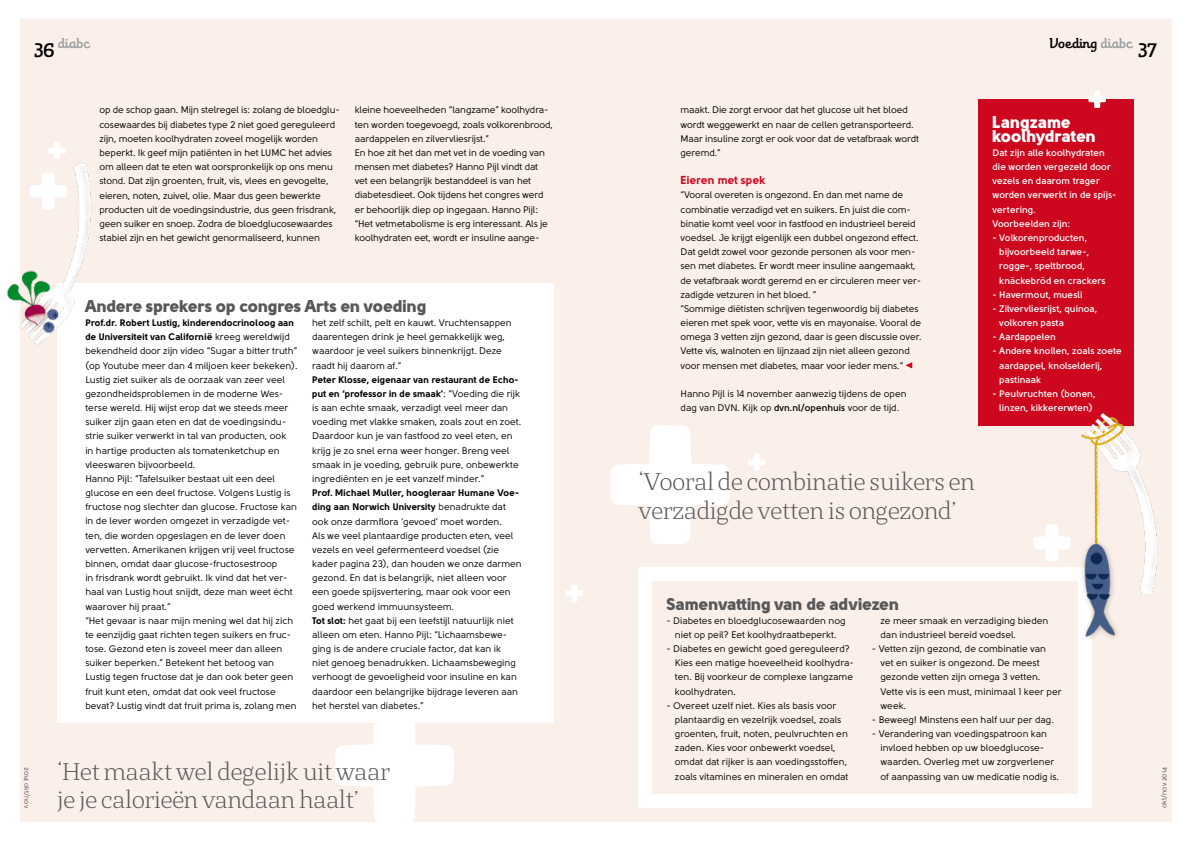
<style>
.page{position:relative;width:1191px;height:842px;background:#fff}
.page>*{position:absolute;margin:0;border:0;box-sizing:border-box;transform-origin:0 0}
.t1{font:300 24px/28.3px "St Marie";letter-spacing:-.03em;color:#58585a}
.t2{font:17px "Solomon Sans Black";letter-spacing:-.01em;color:#58585a}
.t3{font:17px/14.2px "Solomon Sans Black";letter-spacing:-.01em;color:#fff}
.t4{font:14px "Theorem";letter-spacing:.02em;color:#000}
.t5{font:14px "Theorem";letter-spacing:.02em;color:#9c9e9f}
.t6{font:11.5px "Solomon Sans Bold";color:#cd071e}
.t7{font:9.5px/14.2px "Solomon Sans Normal";color:#000}
.t8{font:700 9.5px/14.2px "Solomon Sans Semi";color:#fff}
.t9{font:9.5px/14.2px "Solomon Sans Bold";color:#000}
.t10{font:7px "Solomon Sans Normal";color:#58585a}
.s1{font-size:19px;color:#000}
.s2{color:#9c9e9f}
.s3{font-size:19px}
.s4{font-family:"Solomon Sans Semi";font-weight:700}
.s5{font-family:"Solomon Sans Normal"}
.s6{font-family:"Solomon Sans Bold"}
</style>
<div class="page">
<div style="left:20px;top:20px;width:1151px;height:802px;background:#fbefe9"></div>
<svg style="left:48px;top:142px;width:18px;height:11px"></svg>
<svg style="left:565px;top:585px;width:18px;height:17px"></svg>
<svg style="left:335px;top:723px;width:119px;height:99px"></svg>
<svg style="left:1034px;top:524px;width:34px;height:37px"></svg>
<svg style="left:748px;top:454px;width:17px;height:17px"></svg>
<div style="left:978px;top:99px;width:156px;height:326px;background:#cd071e"></div>
<svg style="left:611px;top:425px;width:119px;height:119px"></svg>
<svg style="left:1088px;top:90px;width:18px;height:18px"></svg>
<div style="left:57px;top:283px;width:496px;height:440px;background:#fff"></div>
<img style="left:6px;top:153px;width:86px;height:192px">
<svg style="left:905px;top:362px;width:7px;height:6px"></svg>
<div style="left:638px;top:567px;width:453px;height:241px;border:14px solid #fff"></div>
<img style="left:1068px;top:413px;width:89px;height:235px">
<h3 class="t5" style="left:34px;top:35px;width:57px"><span class="s1">36</span> diabc</h3>
<h3 class="t4" style="left:1049px;top:35px;width:109px">Voeding <span class="s2">diabc</span> <span class="s3">37</span></h3>
<p class="t10" style="left:31px;top:767px;width:42px;rotate:90deg">2014 okt/nov</p>
<p class="t7" style="left:355px;top:103px;width:200px">kleine hoeveelheden “langzame” koolhydra&shy;ten worden toegevoegd, zoals volkorenbrood, aardappelen en zilvervliesrijst.”<br>En hoe zit het dan met vet in de voeding van mensen met diabetes? Hanno Pijl vindt dat vet een belangrijk bestanddeel is van het diabetesdieet. Ook tijdens het congres werd er behoorlijk diep op ingegaan. Hanno Pijl: “Het vetmetabolisme is erg interessant. Als je koolhydraten eet, wordt er insuline aange-</p>
<p class="t7" style="left:680px;top:103px;width:240px">maakt. Die zorgt ervoor dat het glucose uit het bloed wordt weggewerkt en naar de cellen getransporteerd.<br>Maar insuline zorgt er ook voor dat de vetafbraak wordt geremd.”</p>
<p class="t6" style="left:680px;top:173px;width:86px">Eieren met spek</p>
<p class="t7" style="left:680px;top:188px;width:242px">“Vooral overeten is ongezond. En dan met name de combinatie verzadigd vet en suikers. En juist die com&shy;binatie komt veel voor in fastfood en industrieel bereid voedsel. Je krijgt eigenlijk een dubbel ongezond effect.<br>Dat geldt zowel voor gezonde personen als voor men&shy;sen met diabetes. Er wordt meer insuline aangemaakt, de vetafbraak wordt geremd en er circuleren meer ver&shy;zadigde vetzuren in het bloed. ”<br>“Sommige diëtisten schrijven tegenwoordig bij diabetes eieren met spek voor, vette vis en mayonaise. Vooral de omega 3 vetten zijn gezond, daar is geen discussie over.<br>Vette vis, walnoten en lijnzaad zijn niet alleen gezond voor mensen met diabetes, maar voor ieder mens.”</p>
<p class="t7" style="left:680px;top:386px;width:227px">Hanno Pijl is 14 november aanwezig tijdens de open dag van DVN. Kijk op <span class="s4">dvn.nl/openhuis</span> voor de tijd.</p>
<p class="t7" style="left:99px;top:103px;width:242px">op de schop gaan. Mijn stelregel is: zolang de bloedglu&shy;cosewaardes bij diabetes type 2 niet goed gereguleerd zijn, moeten koolhydraten zoveel mogelijk worden beperkt. Ik geef mijn patiënten in het LUMC het advies om alleen dat te eten wat oorspronkelijk op ons menu stond. Dat zijn groenten, fruit, vis, vlees en gevogelte, eieren, noten, zuivel, olie. Maar dus geen bewerkte producten uit de voedingsindustrie, dus geen frisdrank, geen suiker en snoep. Zodra de bloedglucosewaardes stabiel zijn en het gewicht genormaliseerd, kunnen</p>
<h2 class="t3" style="left:992px;top:114px;width:105px">Langzame koolhydraten</h2>
<p class="t8" style="left:992px;top:146px;width:126px">Dat zijn alle koolhydraten die worden vergezeld door vezels en daarom trager worden verwerkt in de spijs&shy;vertering.<br>Voorbeelden zijn:</p>
<p class="t8" style="left:999px;top:231px;width:108px;text-indent:-7px">- Volkorenproducten, bijvoorbeeld tarwe-, rogge-, speltbrood, knäckebröd en crackers</p>
<p class="t8" style="left:992px;top:287px;width:91px">- Havermout, muesli</p>
<p class="t8" style="left:999px;top:301px;width:100px;text-indent:-7px">- Zilvervliesrijst, quinoa, volkoren pasta</p>
<p class="t8" style="left:992px;top:330px;width:65px">- Aardappelen</p>
<p class="t8" style="left:999px;top:344px;width:124px;text-indent:-7px">- Andere knollen, zoals zoete aardappel, knolselderij, pastinaak</p>
<p class="t8" style="left:992px;top:386px;width:105px;text-align:center">- Peulvruchten (bonen, linzen, kikkererwten)</p>
<h2 class="t2" style="left:86px;top:296px;width:342px">Andere sprekers op congres Arts en voeding</h2>
<p class="t9" style="left:85px;top:315px;width:210px">Prof.dr. Robert Lustig, kinderendocrinoloog aan de Universiteit van Californië <span class="s5">kreeg wereldwijd</span></p>
<p class="t7" style="left:85px;top:344px;width:214px">bekendheid door zijn video “Sugar a bitter truth” (op Youtube meer dan 4 miljoen keer bekeken).<br>Lustig ziet suiker als de oorzaak van zeer veel gezondheidsproblemen in de moderne Wes&shy;terse wereld. Hij wijst erop dat we steeds meer suiker zijn gaan eten en dat de voedingsindu&shy;strie suiker verwerkt in tal van producten, ook<br>in hartige producten als tomatenketchup en vleeswaren bijvoorbeeld.<br>Hanno Pijl: “Tafelsuiker bestaat uit een deel glucose en een deel fructose. Volgens Lustig is fructose nog slechter dan glucose. Fructose kan in de lever worden omgezet in verzadigde vet&shy;ten, die worden opgeslagen en de lever doen vervetten. Amerikanen krijgen vrij veel fructose binnen, omdat daar glucose-fructosestroop<br>in frisdrank wordt gebruikt. Ik vind dat het ver&shy;haal van Lustig hout snijdt, deze man weet écht waarover hij praat.”<br>“Het gevaar is naar mijn mening wel dat hij zich te eenzijdig gaat richten tegen suikers en fruc&shy;tose. Gezond eten is zoveel meer dan alleen suiker beperken.” Betekent het betoog van Lustig tegen fructose dat je dan ook beter geen fruit kunt eten, omdat dat ook veel fructose bevat? Lustig vindt dat fruit prima is, zolang men</p>
<p class="t7" style="left:312px;top:316px;width:201px">het zelf schilt, pelt en kauwt. Vruchtensappen daarentegen drink je heel gemakkelijk weg, waardoor je veel suikers binnenkrijgt. Deze raadt hij daarom af.”</p>
<p class="t9" style="left:312px;top:372px;width:209px">Peter Klosse, eigenaar van restaurant de Echo&shy;put en ‘professor in de smaak’<span class="s5">: “Voeding die rijk</span></p>
<p class="t7" style="left:312px;top:401px;width:211px">is aan echte smaak, verzadigt veel meer dan voeding met vlakke smaken, zoals zout en zoet.<br>Daardoor kun je van fastfood zo veel eten, en krijg je zo snel erna weer honger. Breng veel smaak in je voeding, gebruik pure, onbewerkte ingrediënten en je eet vanzelf minder.”</p>
<p class="t9" style="left:312px;top:486px;width:208px">Prof. Michael Muller, hoogleraar Humane Voe&shy;ding aan Norwich University <span class="s5">benadrukte dat</span></p>
<p class="t7" style="left:312px;top:514px;width:211px">ook onze darmflora ‘gevoed’ moet worden.<br>Als we veel plantaardige producten eten, veel vezels en veel gefermenteerd voedsel (zie kader pagina 23), dan houden we onze darmen gezond. En dat is belangrijk, niet alleen voor een goede spijsvertering, maar ook voor een goed werkend immuunsysteem.<br><span class="s6">Tot slot:</span> het gaat bij een leefstijl natuurlijk niet alleen om eten. Hanno Pijl: “Lichaamsbewe&shy;ging is de andere cruciale factor, dat kan ik<br>niet genoeg benadrukken. Lichaamsbeweging verhoogt de gevoeligheid voor insuline en kan daardoor een belangrijke bijdrage leveren aan het herstel van diabetes.”</p>
<h1 class="t1" style="left:638px;top:468px;width:338px">‘Vooral de combinatie suikers en verzadigde vetten is ongezond’</h1>
<h2 class="t2" style="left:666px;top:594px;width:234px">Samenvatting van de adviezen</h2>
<p class="t7" style="left:666px;top:613px;width:181px;text-align:center">- Diabetes en bloedglucosewaarden nog niet op peil? Eet koolhydraatbeperkt.</p>
<p class="t7" style="left:675px;top:642px;width:180px;text-indent:-9px">- Diabetes en gewicht goed gereguleerd?<br>Kies een matige hoeveelheid koolhydra&shy;ten. Bij voorkeur de complexe langzame koolhydraten.</p>
<p class="t7" style="left:675px;top:698px;width:175px;text-indent:-9px">- Overeet uzelf niet. Kies als basis voor plantaardig en vezelrijk voedsel, zoals groenten, fruit, noten, peulvruchten en zaden. Kies voor onbewerkt voedsel, omdat dat rijker is aan voedingsstoffen, zoals vitamines en mineralen en omdat</p>
<p class="t7" style="left:880px;top:613px;width:169px">ze meer smaak en verzadiging bieden dan industrieel bereid voedsel.</p>
<p class="t7" style="left:880px;top:642px;width:182px;text-indent:-9px">- Vetten zijn gezond, de combinatie van vet en suiker is ongezond. De meest gezonde vetten zijn omega 3 vetten.<br>Vette vis is een must, minimaal 1 keer per week.</p>
<p class="t7" style="left:872px;top:712px;width:183px">- Beweeg! Minstens een half uur per dag.</p>
<p class="t7" style="left:880px;top:727px;width:180px;text-indent:-9px">- Verandering van voedingspatroon kan invloed hebben op uw bloedglucose&shy;waarden. Overleg met uw zorgverlener of aanpassing van uw medicatie nodig is.</p>
<h1 class="t1" style="left:57px;top:757px;width:335px">‘Het maakt wel degelijk uit waar je je calorieën vandaan haalt’</h1>
<p class="t10" style="left:1160px;top:808px;width:42px;rotate:-90deg">okt/nov 2014</p>
</div>
